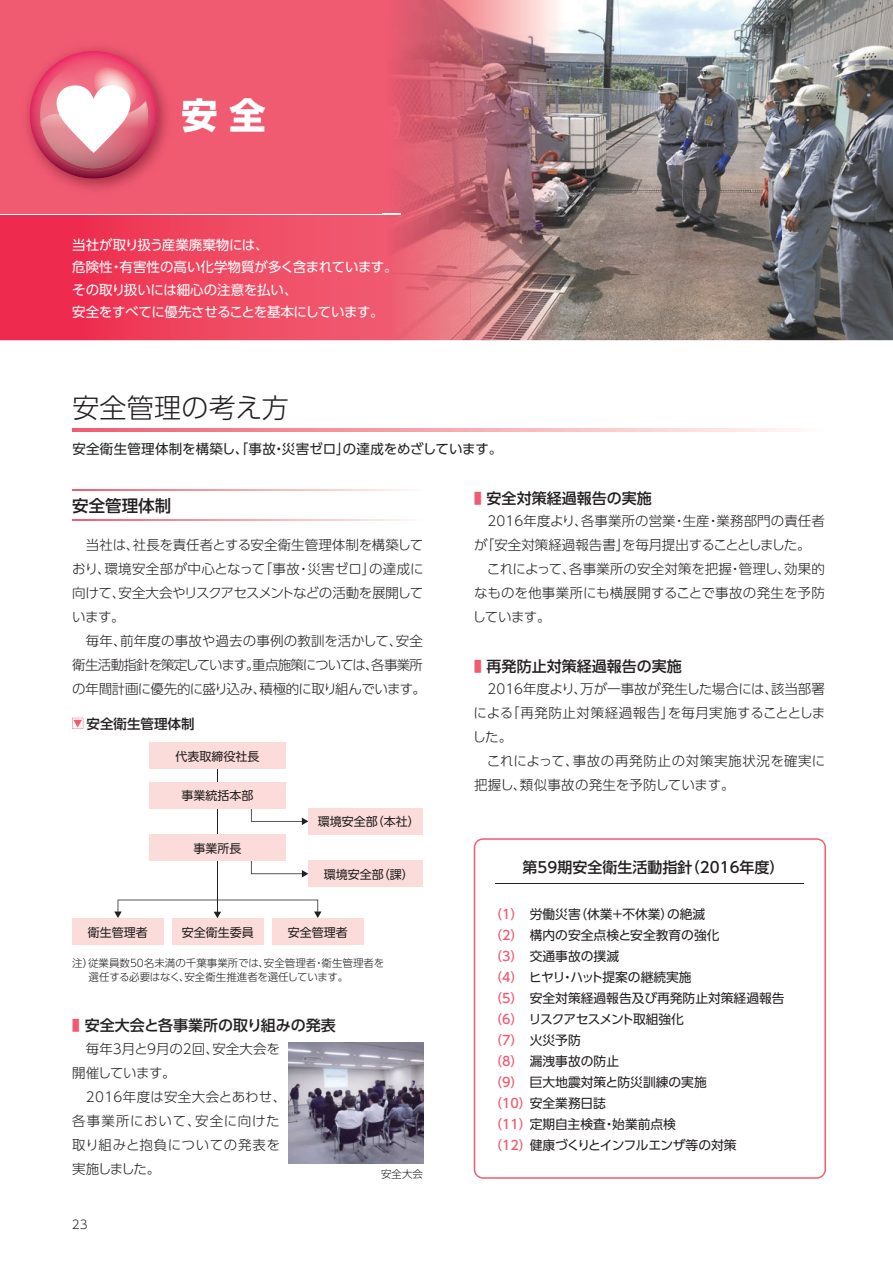
<style>
.page{position:relative;width:893px;height:1263px;background:#fff}
.page>*{position:absolute;margin:0;border:0;box-sizing:border-box;transform-origin:0 0}
.t1{font:36px "UD Shin Go Pro Bold 90 pv RKSJ H";color:#fff}
.t2{font:27px "UD Shin Go Pro Light 90 pv RKSJ H";letter-spacing:.01em;color:#231f20}
.t3{font:16.5px "UD Shin Go Pro Medium 90 pv RKSJ H";color:#231f20}
.t4{font:15px "UD Shin Go Pro Medium 90 pv RKSJ H";color:#231f20}
.t5{font:13.5px "UD Shin Go Pro Light 90 pv RKSJ H";color:#231f20}
.t6{font:13.5px/22.5px "UD Shin Go Pro Regular 90 pv RKSJ H";letter-spacing:-.02em;color:#fff}
.t7{font:13.5px "UD Shin Go Pro Light 90 pv RKSJ H";letter-spacing:-.05em;color:#231f20}
.t8{font:13.5px "UD Shin Go Pro Light 90 pv RKSJ H";letter-spacing:.03em;color:#231f20}
.t9{font:13.5px "UD Shin Go Pro Regular 90 pv RKSJ H";letter-spacing:.005em;color:#231f20}
.t10{font:13.5px "UD Shin Go Pro Light 90 pv RKSJ H";letter-spacing:-.055em;color:#231f20}
.t11{font:13.5px "UD Shin Go Pro Light 90 pv RKSJ H";letter-spacing:.025em;color:#231f20}
.t12{font:13.5px "UD Shin Go Pro Light 90 pv RKSJ H";letter-spacing:.05em;color:#231f20}
.t13{font:13.5px "UD Shin Go Pro Light 90 pv RKSJ H";letter-spacing:.065em;color:#231f20}
.t14{font:13.5px "UD Shin Go Pro Light 90 pv RKSJ H";letter-spacing:.04em;color:#231f20}
.t15{font:13.5px "UD Shin Go Pro Light 90 pv RKSJ H";letter-spacing:-.045em;color:#231f20}
.t16{font:13.5px "UD Shin Go Pro Medium 90 pv RKSJ H";color:#231f20}
.t17{font:12.75px/21px "UD Shin Go Pro Regular 90 pv RKSJ H";color:#231f20}
.t18{font:12px "UD Shin Go Pro Regular 90 pv RKSJ H";color:#231f20}
.t19{font:12px "UD Shin Go Pro Light 90 pv RKSJ H";color:#231f20}
.t20{font:10.5px/14.2px "UD Shin Go Pro Light 90 pv RKSJ H";color:#231f20}
.s1{color:#f05b72}
.s2{font-family:"UD Shin Go Pro Medium 90 pv RKSJ H";color:#f05b72}
</style>
<div class="page">
<svg style="left:0;top:0;width:893px;height:340px;background:#ef5069"></svg>
<hr style="left:217px;top:766px;width:1px;height:147px;background:#231f20">
<svg style="left:251px;top:804px;width:57px;height:21px"></svg>
<svg style="left:251px;top:853px;width:57px;height:24px"></svg>
<svg style="left:72px;top:718px;width:11px;height:11px"></svg>
<svg style="left:474px;top:838px;width:352px;height:341px"></svg>
<div style="left:149px;top:742px;width:136px;height:27px;background:#fcdcda"></div>
<div style="left:308px;top:808px;width:115px;height:27px;background:#fcdcda"></div>
<div style="left:308px;top:860px;width:115px;height:27px;background:#fcdcda"></div>
<div style="left:72px;top:918px;width:92px;height:27px;background:#fcdcda"></div>
<div style="left:172px;top:918px;width:92px;height:27px;background:#fcdcda"></div>
<div style="left:272px;top:918px;width:91px;height:27px;background:#fcdcda"></div>
<div style="left:149px;top:782px;width:136px;height:26px;background:#fcdcda"></div>
<div style="left:149px;top:834px;width:136px;height:27px;background:#fcdcda"></div>
<svg style="left:114px;top:900px;width:207px;height:18px"></svg>
<img style="left:72px;top:520px;width:338px;height:1px">
<img style="left:72px;top:490px;width:338px;height:1px">
<img style="left:72px;top:428px;width:723px;height:3px">
<hr style="left:496px;top:884px;width:308px;height:1px;background:#231f20">
<img style="left:73px;top:260px;width:286px;height:13px">
<hr style="left:0;top:214px;width:400px;height:1px;background:#fff">
<img style="left:289px;top:1042px;width:134px;height:121px">
<img style="left:26px;top:47px;width:141px;height:142px">
<img style="left:30px;top:51px;width:127px;height:128px">
<img style="left:39px;top:61px;width:106px;height:60px">
<img style="left:40px;top:101px;width:111px;height:70px">
<img style="left:41px;top:101px;width:109px;height:67px">
<img style="left:90px;top:67px;width:50px;height:41px">
<svg style="left:56px;top:85px;width:75px;height:68px"></svg>
<img style="left:387px;top:0;width:506px;height:340px">
<img style="left:387px;top:214px;width:83px;height:126px">
<svg style="left:387px;top:260px;width:2px;height:13px"></svg>
<svg style="left:387px;top:214px;width:13px;height:1px"></svg>
<p class="t1" style="left:182px;top:102px;width:85px">安 全</p>
<p class="t6" style="left:72px;top:235px;width:327px">当社が取り扱う産業廃棄物には、<br>危険性・有害性の高い化学物質が多く含まれています。その取り扱いには細心の注意を払い、<br>安全をすべてに優先させることを基本にしています。</p>
<p class="t2" style="left:72px;top:398px;width:218px">安全管理の考え方</p>
<p class="t9" style="left:72px;top:444px;width:432px">安全衛生管理体制を構築し、「事故・災害ゼロ」の達成をめざしています。</p>
<p class="t3" style="left:72px;top:499px;width:100px">安全管理体制</p>
<p class="t5" style="left:86px;top:540px;width:339px">当社は、社長を責任者とする安全衛生管理体制を構築して</p>
<p class="t11" style="left:72px;top:564px;width:353px">おり、環境安全部が中心となって「事故・災害ゼロ」の達成に</p>
<p class="t7" style="left:72px;top:588px;width:353px">向けて、安全大会やリスクアセスメントなどの活動を展開して</p>
<p class="t5" style="left:72px;top:612px;width:54px">います。</p>
<p class="t5" style="left:86px;top:636px;width:339px">毎年、前年度の事故や過去の事例の教訓を活かして、安全</p>
<p class="t10" style="left:72px;top:660px;width:352px">衛生活動指針を策定しています。重点施策については、各事業所</p>
<p class="t7" style="left:72px;top:684px;width:355px">の年間計画に優先的に盛り込み、積極的に取り組んでいます。</p>
<p class="t16" style="left:87px;top:718px;width:109px">安全衛生管理体制</p>
<p class="t18" style="left:175px;top:751px;width:85px">代表取締役社長</p>
<p class="t18" style="left:181px;top:791px;width:73px">事業統括本部</p>
<p class="t18" style="left:193px;top:844px;width:49px">事業所長</p>
<p class="t18" style="left:318px;top:817px;width:103px">環境安全部（本社）</p>
<p class="t18" style="left:324px;top:870px;width:91px">環境安全部（課）</p>
<p class="t18" style="left:88px;top:927px;width:61px">衛生管理者</p>
<p class="t18" style="left:182px;top:927px;width:73px">安全衛生委員</p>
<p class="t18" style="left:288px;top:927px;width:62px">安全管理者</p>
<p class="t20" style="left:72px;top:957px;width:314px">注）従業員数50名未満の千葉事業所では、安全管理者・衛生管理者を　 選任する必要はなく、安全衛生推進者を選任しています。</p>
<p class="t4" style="left:72px;top:1020px;width:265px"><span class="s1">■</span> 安全大会と各事業所の取り組みの発表</p>
<p class="t5" style="left:86px;top:1044px;width:196px">毎年3月と9月の2回、安全大会を</p>
<p class="t15" style="left:72px;top:1068px;width:105px">開催しています。</p>
<p class="t8" style="left:86px;top:1092px;width:202px">2016年度は安全大会とあわせ、</p>
<p class="t13" style="left:72px;top:1116px;width:209px">各事業所において、安全に向けた</p>
<p class="t14" style="left:72px;top:1140px;width:209px">取り組みと抱負についての発表を</p>
<p class="t5" style="left:72px;top:1164px;width:89px">実施しました。</p>
<p class="t19" style="left:72px;top:1220px;width:17px">23</p>
<p class="t20" style="left:381px;top:1168px;width:43px">安全大会</p>
<p class="t4" style="left:474px;top:492px;width:179px"><span class="s1">■</span> 安全対策経過報告の実施</p>
<p class="t5" style="left:488px;top:516px;width:339px">2016年度より、各事業所の営業・生産・業務部門の責任者</p>
<p class="t5" style="left:474px;top:540px;width:338px">が「安全対策経過報告書」を毎月提出することとしました。</p>
<p class="t5" style="left:487px;top:564px;width:340px">これによって、各事業所の安全対策を把握・管理し、効果的</p>
<p class="t5" style="left:474px;top:588px;width:352px">なものを他事業所にも横展開することで事故の発生を予防</p>
<p class="t5" style="left:473px;top:612px;width:79px">しています。</p>
<p class="t4" style="left:474px;top:660px;width:209px"><span class="s1">■</span> 再発防止対策経過報告の実施</p>
<p class="t5" style="left:488px;top:684px;width:339px">2016年度より、万が一事故が発生した場合には、該当部署</p>
<p class="t8" style="left:474px;top:708px;width:353px">による「再発防止対策経過報告」を毎月実施することとしま</p>
<p class="t5" style="left:473px;top:732px;width:41px">した。</p>
<p class="t12" style="left:487px;top:756px;width:340px">これによって、事故の再発防止の対策実施状況を確実に</p>
<p class="t5" style="left:474px;top:780px;width:262px">把握し、類似事故の発生を予防しています。</p>
<p class="t4" style="left:523px;top:862px;width:263px">第59期安全衛生活動指針（2016年度）</p>
<p class="t17" style="left:489px;top:905px;width:297px"><span class="s2">（1）</span> 労働災害（休業＋不休業）の絶滅<br><span class="s2">（2）</span> 構内の安全点検と安全教育の強化<br><span class="s2">（3）</span> 交通事故の撲滅<br><span class="s2">（4）</span> ヒヤリ・ハット提案の継続実施<br><span class="s2">（5）</span> 安全対策経過報告及び再発防止対策経過報告<span class="s2">（6）</span> リスクアセスメント取組強化<br><span class="s2">（7）</span> 火災予防<br><span class="s2">（8）</span> 漏洩事故の防止<br><span class="s2">（9）</span> 巨大地震対策と防災訓練の実施<br><span class="s2">（10）</span>安全業務日誌<br><span class="s2">（11）</span>定期自主検査・始業前点検<br><span class="s2">（12）</span>健康づくりとインフルエンザ等の対策</p>
</div>
